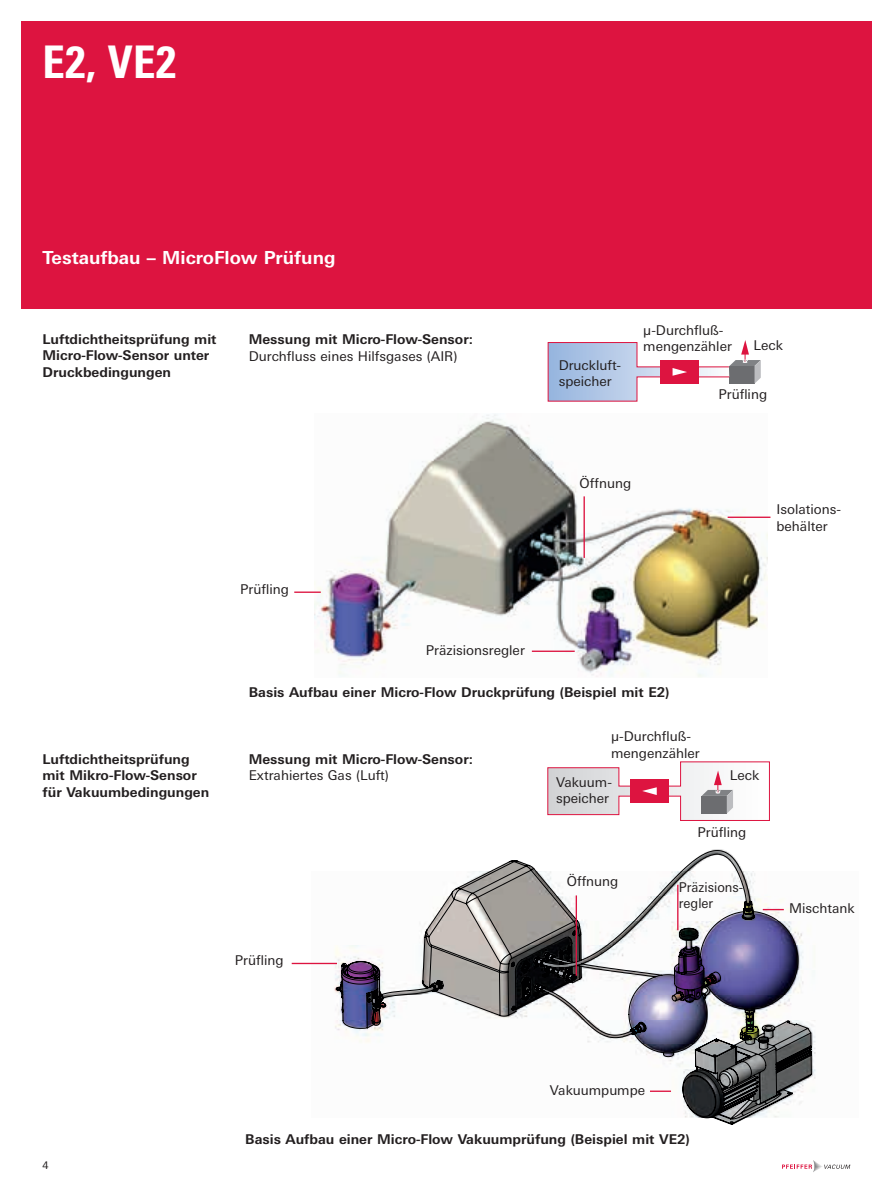
<style>
.page{position:relative;width:893px;height:1191px;background:#fff}
.page>*{position:absolute;margin:0;border:0;box-sizing:border-box;transform-origin:0 0}
.t1{font:700 condensed 45px "Univers";color:#fff}
.t2{font:700 18px "Univers Next W1 G";color:#fff}
.t3{font:700 13.5px/16.5px "Univers Next W1 G";color:#231f20}
.t4{font:13.5px/16.5px "Univers Next W1 G";color:#231f20}
.t5{font:13.5px/16.5px "Univers Next W1 G";color:#231f20;scale:.95 1}
.t6{font:10.5px "Univers Next W1 G";color:#231f20}
</style>
<div class="page">
<svg style="left:782px;top:1160px;width:68px;height:12px"></svg>
<img style="left:314px;top:414px;width:454px;height:263px">
<hr style="left:583px;top:496px;width:2px;height:62px;background:#dd1440">
<hr style="left:728px;top:516px;width:42px;height:2px;background:#dd1440">
<hr style="left:294px;top:591px;width:27px;height:2px;background:#dd1440">
<hr style="left:532px;top:650px;width:43px;height:2px;background:#dd1440">
<div style="left:21px;top:21px;width:851px;height:287px;background:#dd1440"></div>
<svg style="left:547px;top:340px;width:214px;height:62px"></svg>
<svg style="left:547px;top:761px;width:223px;height:60px"></svg>
<svg style="left:336px;top:850px;width:476px;height:275px"></svg>
<svg style="left:763px;top:909px;width:21px;height:1px"></svg>
<hr style="left:650px;top:1090px;width:21px;height:2px;background:#dd1440">
<hr style="left:677px;top:884px;width:1px;height:46px;background:#dd1440">
<hr style="left:292px;top:962px;width:45px;height:2px;background:#dd1440">
<hr style="left:576px;top:895px;width:1px;height:80px;background:#dd1440">
<h1 class="t1" style="left:43px;top:35px;width:135px">E2, VE2</h1>
<h2 class="t2" style="left:43px;top:246px;width:294px">Testaufbau – MicroFlow Prüfung</h2>
<p class="t3" style="left:43px;top:331px;width:175px">Luftdichtheitsprüfung mit<br>Micro-Flow-Sensor unter<br>Druckbedingungen</p>
<p class="t3" style="left:249px;top:331px;width:226px">Messung mit Micro-Flow-Sensor:</p>
<p class="t4" style="left:249px;top:347px;width:210px">Durchfluss eines Hilfsgases (AIR)</p>
<p class="t4" style="left:240px;top:581px;width:50px">Prüfling</p>
<p class="t4" style="left:426px;top:642px;width:101px">Präzisionsregler</p>
<p class="t4" style="left:559px;top:357px;width:64px">Druckluft&shy;speicher</p>
<p class="t4" style="left:643px;top:322px;width:90px">µ-Durchfluß&shy;mengenzähler</p>
<p class="t4" style="left:718px;top:386px;width:50px">Prüfling</p>
<p class="t4" style="left:753px;top:337px;width:31px">Leck</p>
<p class="t4" style="left:580px;top:475px;width:53px">Öffnung</p>
<p class="t4" style="left:776px;top:501px;width:66px">Isolations&shy;behälter</p>
<p class="t3" style="left:43px;top:751px;width:168px">Luftdichtheitsprüfung mit Mikro-Flow-Sensor für Vakuumbedingungen</p>
<p class="t3" style="left:249px;top:683px;width:422px">Basis Aufbau einer Micro-Flow Druckprüfung (Beispiel mit E2)</p>
<p class="t3" style="left:249px;top:751px;width:226px">Messung mit Micro-Flow-Sensor:</p>
<p class="t4" style="left:249px;top:767px;width:142px">Extrahiertes Gas (Luft)</p>
<p class="t4" style="left:611px;top:728px;width:90px">µ-Durchfluß&shy;mengenzähler</p>
<p class="t4" style="left:556px;top:773px;width:57px">Vakuum&shy;speicher</p>
<p class="t4" style="left:730px;top:767px;width:31px">Leck</p>
<p class="t4" style="left:235px;top:952px;width:50px">Prüfling</p>
<p class="t4" style="left:567px;top:872px;width:53px">Öffnung</p>
<p class="t4" style="left:697px;top:824px;width:50px">Prüfling</p>
<p class="t5" style="left:679px;top:878px;width:69px">Präzisions&shy;regler</p>
<p class="t4" style="left:789px;top:900px;width:67px">Mischtank</p>
<p class="t6" style="left:43px;top:1159px;width:8px">4</p>
<p class="t4" style="left:550px;top:1082px;width:97px">Vakuumpumpe</p>
<p class="t3" style="left:245px;top:1130px;width:446px">Basis Aufbau einer Micro-Flow Vakuumprüfung (Beispiel mit VE2)</p>
</div>
